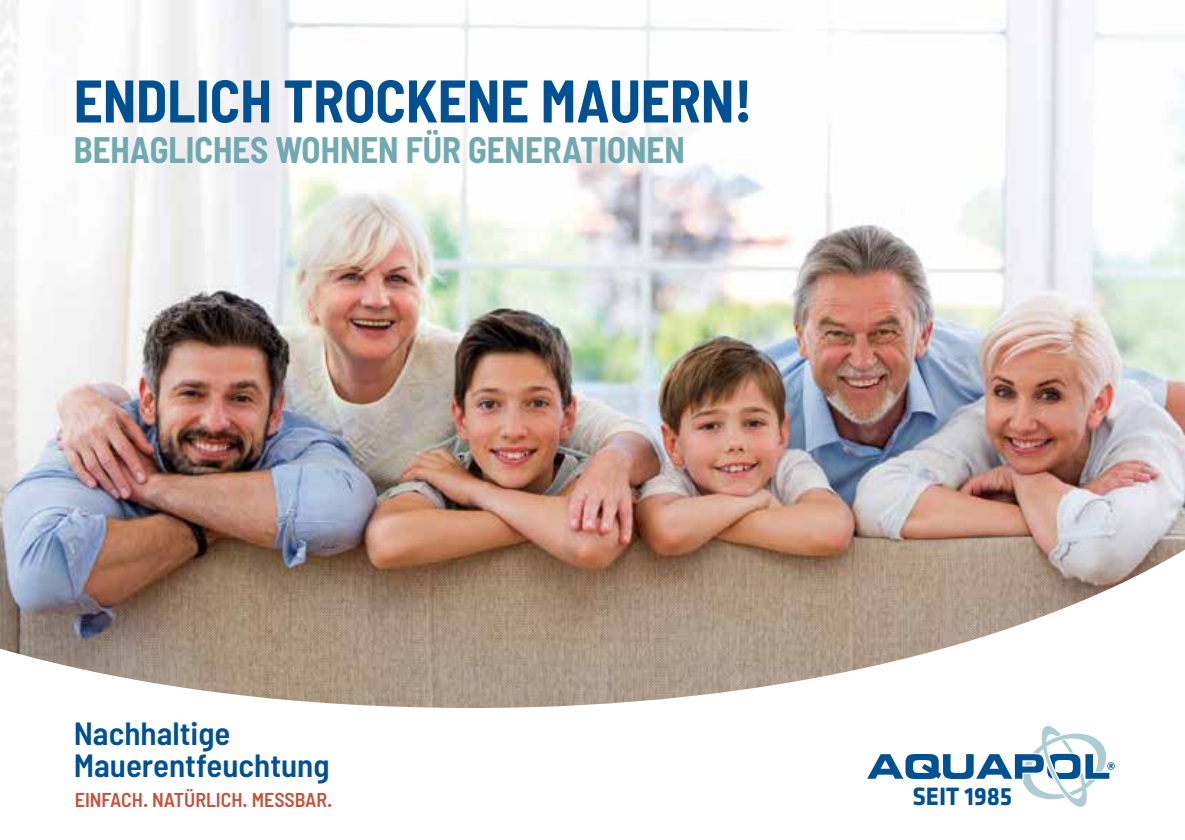
<style>
.page{position:relative;width:1185px;height:840px;background:#fff}
.page>*{position:absolute;margin:0;border:0;box-sizing:border-box;transform-origin:0 0}
.t1{font:700 semi-condensed 60px "Barlow";color:#005092;scale:.95 1}
.t2{font:700 semi-condensed 36px "Barlow";color:#72a9b1}
.t3{font:600 semi-condensed 32px/32.2px "Barlow";color:#005092}
.t4{font:700 26px "Klavika";color:#005092;scale:.95 1}
.t5{font:600 semi-condensed 20px "Barlow";color:#c0543d}
</style>
<div class="page">
<img style="left:0;top:0;width:1185px;height:539px">
<svg style="left:0;top:539px;width:1185px;height:169px"></svg>
<svg style="left:867px;top:726px;width:248px;height:81px"></svg>
<h1 class="t1" style="left:74px;top:64px;width:716px">ENDLICH TROCKENE MAUERN!</h1>
<p class="t2" style="left:74px;top:127px;width:613px">BEHAGLICHES WOHNEN FÜR GENERATIONEN</p>
<p class="t3" style="left:74px;top:716px;width:257px">Nachhaltige<br>Mauerentfeuchtung</p>
<p class="t5" style="left:75px;top:786px;width:259px">EINFACH. NATÜRLICH. MESSBAR.</p>
<p class="t4" style="left:912px;top:777px;width:107px">SEIT 1985</p>
</div>
